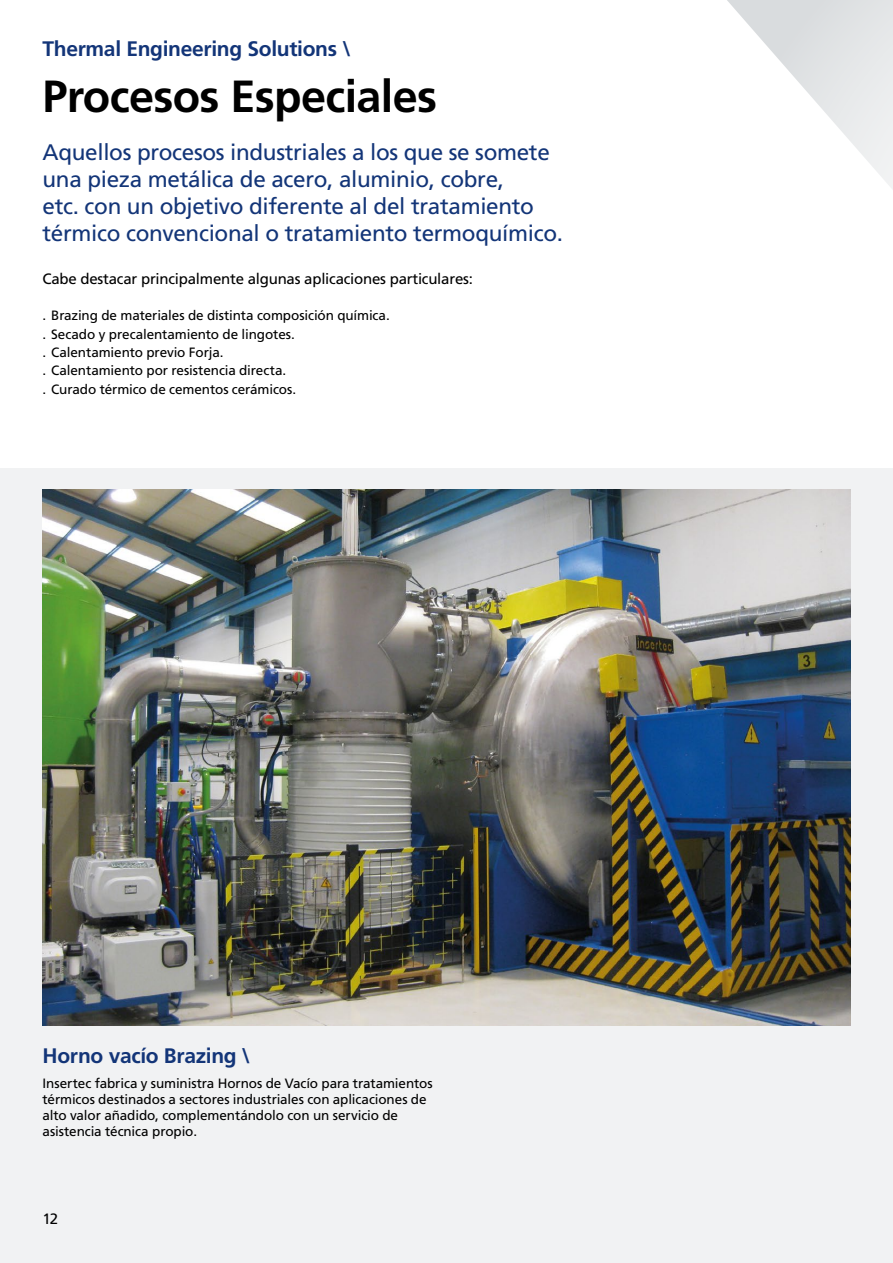
<style>
.page{position:relative;width:893px;height:1263px;background:#fff}
.page>*{position:absolute;margin:0;border:0;box-sizing:border-box;transform-origin:0 0}
.t1{font:700 45px "Frutiger";letter-spacing:-.015em;color:#000}
.t2{font:22.5px/27px "Frutiger";letter-spacing:-.015em;color:#133578}
.t3{font:700 21px "Frutiger";letter-spacing:-.015em;color:#133578}
.t4{font:15px "Frutiger";letter-spacing:-.015em;color:#000}
.t5{font:13.5px/18.3px "Frutiger";letter-spacing:-.01em;color:#000}
</style>
<div class="page">
<div style="left:0;top:468px;width:893px;height:795px;background:#f1f2f3"></div>
<svg style="left:705px;top:0;width:188px;height:631px"></svg>
<img style="left:43px;top:490px;width:807px;height:535px">
<h3 class="t3" style="left:43px;top:36px;width:309px">Thermal Engineering Solutions \</h3>
<h1 class="t1" style="left:43px;top:70px;width:396px">Procesos Especiales</h1>
<h2 class="t2" style="left:43px;top:138px;width:522px">Aquellos procesos industriales a los que se somete una pieza metálica de acero, aluminio, cobre,<br>etc. con un objetivo diferente al del tratamiento térmico convencional o tratamiento termoquímico.</h2>
<p class="t4" style="left:43px;top:270px;width:432px">Cabe destacar principalmente algunas aplicaciones particulares:</p>
<p class="t5" style="left:43px;top:306px;width:349px">. Brazing de materiales de distinta composición química. . Secado y precalentamiento de lingotes.<br>. Calentamiento previo Forja.<br>. Calentamiento por resistencia directa.<br>. Curado térmico de cementos cerámicos.</p>
<h3 class="t3" style="left:43px;top:1043px;width:209px">Horno vacío Brazing \</h3>
<p class="t5" style="left:43px;top:1075px;width:392px;line-height:16.2px">Insertec fabrica y suministra Hornos de Vacío para tratamientos térmicos destinados a sectores industriales con aplicaciones de alto valor añadido, complementándolo con un servicio de asistencia técnica propio.</p>
<p class="t4" style="left:43px;top:1209px;width:17px">12</p>
</div>
